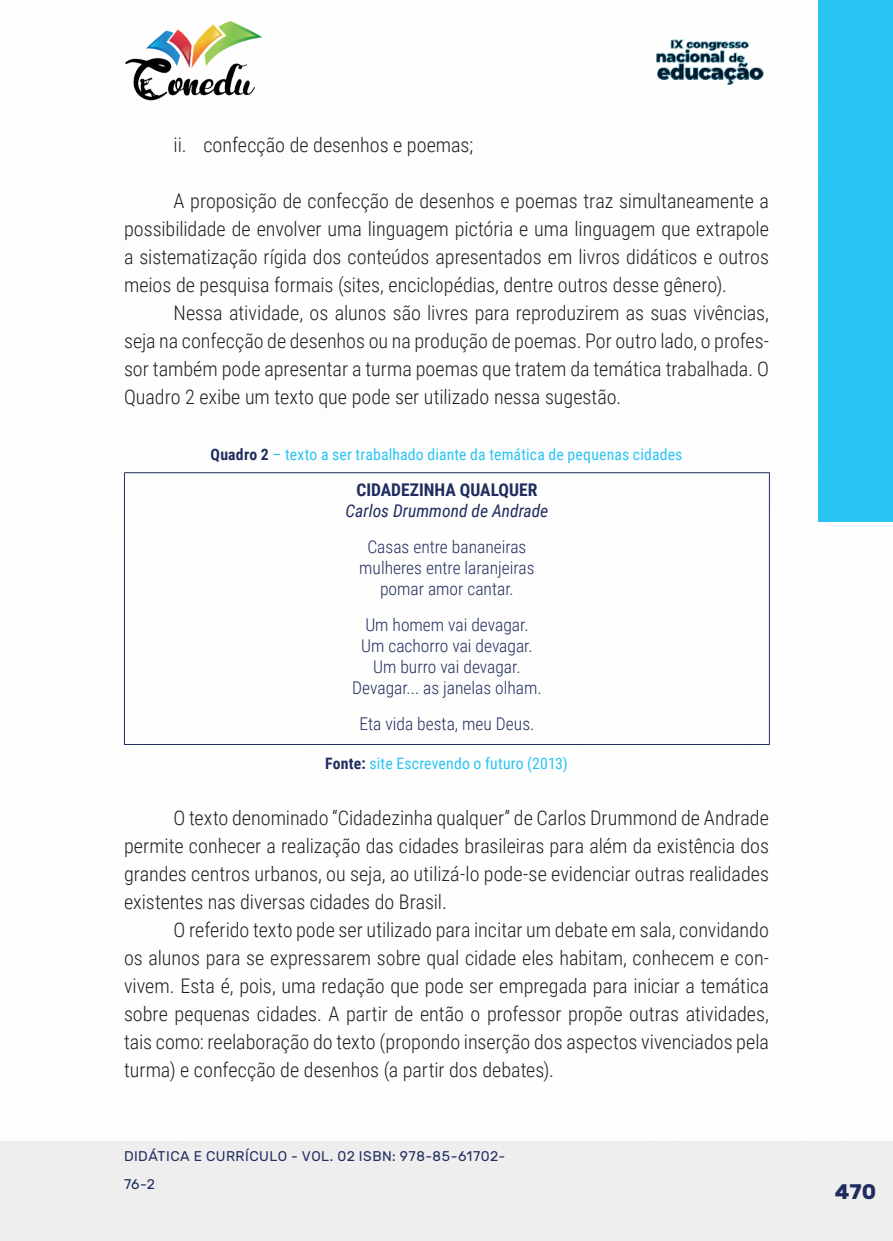
<style>
.page{position:relative;width:893px;height:1241px;background:#fff}
.page>*{position:absolute;margin:0;border:0;box-sizing:border-box;transform-origin:0 0}
.t1{font:700 21px "Rubik";color:#202d5e}
._9_CORPO{font:300 20.12px/28px "Roboto Condensed";color:#231f20;text-align:justify}
._20_CELULAS{font:300 17.5px "Roboto Condensed";color:#202d5e}
._20_CELULAS-2{font:italic 17.5px "Roboto Condensed";color:#202d5e}
._20_CELULAS-3{font:700 17.5px "Roboto Condensed";color:#202d5e}
._14_LEGENDAS{font:15.75px "Roboto Condensed";letter-spacing:.01em;color:#29c4f3}
._15_FONTES{font:15.75px "Roboto Condensed";letter-spacing:.01em;color:#29c4f3}
.t2{font:14px/28px "Rubik";letter-spacing:.035em;color:#202d5e}
.s1{font-weight:700;color:#202d5e}
</style>
<div class="page">
<div style="left:0;top:1141px;width:893px;height:99px;background:#eeeeef"></div>
<div style="left:819px;top:0;width:74px;height:521px;background:#29c4f3"></div>
<img style="left:125px;top:20px;width:137px;height:81px">
<img style="left:656px;top:39px;width:108px;height:46px">
<hr style="left:124px;top:472px;width:646px;height:1px;background:#202d5e">
<hr style="left:124px;top:473px;width:1px;height:271px;background:#202d5e">
<hr style="left:769px;top:473px;width:1px;height:271px;background:#202d5e">
<hr style="left:124px;top:744px;width:646px;height:1px;background:#202d5e">
<p class="_9_CORPO" style="left:174px;top:130px;width:301px">ii. confecção de desenhos e poemas;</p>
<p class="_9_CORPO" style="left:124px;top:186px;width:646px;text-indent:50px">A proposição de confecção de desenhos e poemas traz simultaneamente a possibilidade de envolver uma linguagem pictória e uma linguagem que extrapole a sistematização rígida dos conteúdos apresentados em livros didáticos e outros meios de pesquisa formais (sites, enciclopédias, dentre outros desse gênero).</p>
<p class="_9_CORPO" style="left:124px;top:298px;width:646px;text-indent:50px">Nessa atividade, os alunos são livres para reproduzirem as suas vivências, seja na confecção de desenhos ou na produção de poemas. Por outro lado, o profes&shy;sor também pode apresentar a turma poemas que tratem da temática trabalhada. O Quadro 2 exibe um texto que pode ser utilizado nessa sugestão.</p>
<p class="_14_LEGENDAS" style="left:211px;top:443px;width:473px"><span class="s1">Quadro 2</span> – texto a ser trabalhado diante da temática de pequenas cidades</p>
<p class="_20_CELULAS-3" style="left:356px;top:477px;width:182px">CIDADEZINHA QUALQUER</p>
<p class="_20_CELULAS-2" style="left:345px;top:498px;width:204px">Carlos Drummond de Andrade</p>
<p class="_20_CELULAS" style="left:367px;top:534px;width:161px">Casas entre bananeiras</p>
<p class="_20_CELULAS" style="left:359px;top:555px;width:177px">mulheres entre laranjeiras</p>
<p class="_20_CELULAS" style="left:380px;top:576px;width:135px">pomar amor cantar.</p>
<p class="_20_CELULAS" style="left:365px;top:612px;width:165px">Um homem vai devagar.</p>
<p class="_20_CELULAS" style="left:361px;top:633px;width:173px">Um cachorro vai devagar.</p>
<p class="_20_CELULAS" style="left:373px;top:654px;width:149px">Um burro vai devagar.</p>
<p class="_20_CELULAS" style="left:352px;top:675px;width:191px">Devagar... as janelas olham.</p>
<p class="_20_CELULAS" style="left:360px;top:711px;width:176px">Eta vida besta, meu Deus.</p>
<p class="_15_FONTES" style="left:325px;top:751px;width:244px"><span class="s1">Fonte:</span> site Escrevendo o futuro (2013)</p>
<p class="_9_CORPO" style="left:124px;top:802px;width:646px;text-indent:50px">O texto denominado “Cidadezinha qualquer” de Carlos Drummond de Andrade permite conhecer a realização das cidades brasileiras para além da existência dos grandes centros urbanos, ou seja, ao utilizá-lo pode-se evidenciar outras realidades existentes nas diversas cidades do Brasil.</p>
<p class="_9_CORPO" style="left:124px;top:914px;width:646px;text-indent:50px">O referido texto pode ser utilizado para incitar um debate em sala, convidando os alunos para se expressarem sobre qual cidade eles habitam, conhecem e con&shy;vivem. Esta é, pois, uma redação que pode ser empregada para iniciar a temática sobre pequenas cidades. A partir de então o professor propõe outras atividades, tais como: reelaboração do texto (propondo inserção dos aspectos vivenciados pela turma) e confecção de desenhos (a partir dos debates).</p>
<p class="t2" style="left:124px;top:1142px;width:383px">DIDÁTICA E CURRÍCULO - VOL. 02 ISBN: 978-85-61702-<br>76-2</p>
<p class="t1" style="left:835px;top:1179px;width:43px">470</p>
</div>
